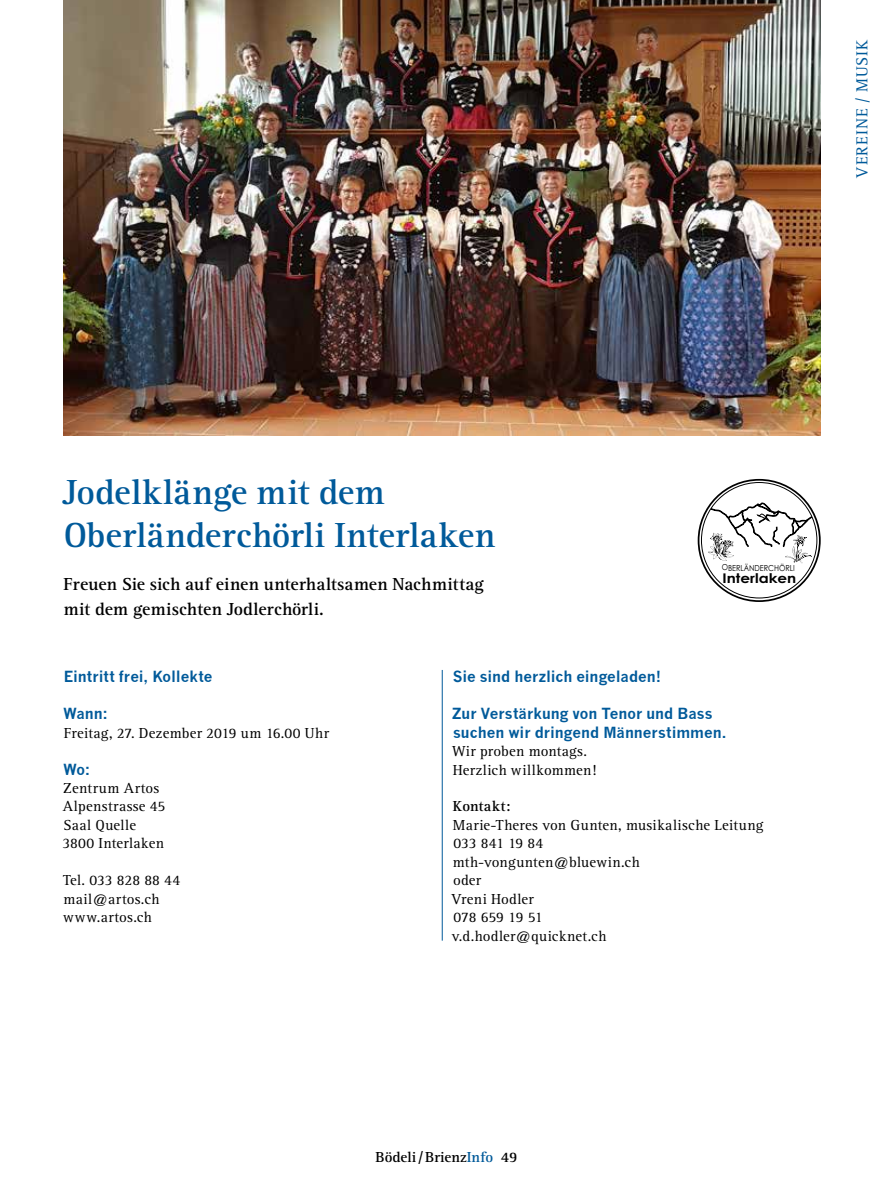
<style>
.page{position:relative;width:893px;height:1191px;background:#fff}
.page>*{position:absolute;margin:0;border:0;box-sizing:border-box;transform-origin:0 0}
.t1{font:700 36px/43px "Rotis Serif";color:#005a9a}
.t2{font:700 18px/24.6px "Rotis Serif";letter-spacing:.01em;color:#000}
.t3{font:16.5px "Rotis Serif";letter-spacing:.06em;color:#005a9a}
.t4{font:15px/18.5px "Rotis Serif";letter-spacing:.02em;color:#000}
.t5{font:700 15px/18.5px "News Gothic";color:#005a9a}
.t6{font:700 15px "Rotis Serif";color:#000}
.t7{font:700 13.35px "Century Gothic";color:#000;scale:1.14 1}
.t8{font:8.25px "Century Gothic";letter-spacing:-.015em;color:#000;scale:.87 1}
.s1{color:#005a9a}
</style>
<div class="page">
<hr style="left:442px;top:670px;width:1px;height:270px;background:#005a9a">
<div style="left:698px;top:479px;width:123px;height:123px;border:2px solid #000;border-radius:50%"></div>
<svg style="left:708px;top:502px;width:105px;height:61px"></svg>
<img style="left:64px;top:0;width:757px;height:435px">
<p class="t3" style="left:853px;top:178px;width:139px;rotate:-90deg">VEREINE / MUSIK</p>
<h1 class="t1" style="left:63px;top:471px;width:434px">Jodelklänge mit dem<br>Oberländerchörli Interlaken</h1>
<p class="t2" style="left:64px;top:572px;width:422px">Freuen Sie sich auf einen unterhaltsamen Nachmittag mit dem gemischten Jodlerchörli.</p>
<p class="t8" style="left:722px;top:562px;width:86px">OBERLÄNDERCHÖRLI</p>
<p class="t7" style="left:723px;top:568px;width:66px">Interlaken</p>
<p class="t5" style="left:64px;top:667px;width:150px">Eintritt frei, Kollekte</p>
<p class="t5" style="left:63px;top:704px;width:46px">Wann:</p>
<p class="t4" style="left:64px;top:724px;width:267px">Freitag, 27. Dezember 2019 um 16.00 Uhr</p>
<p class="t5" style="left:63px;top:759px;width:28px">Wo:</p>
<p class="t4" style="left:62px;top:779px;width:104px">Zentrum Artos<br>Alpenstrasse 45<br>Saal Quelle<br>3800 Interlaken</p>
<p class="t4" style="left:63px;top:871px;width:119px">Tel. 033 828 88 44 mail@artos.ch www.artos.ch</p>
<p class="t5" style="left:453px;top:667px;width:210px">Sie sind herzlich eingeladen!</p>
<p class="t5" style="left:452px;top:704px;width:276px">Zur Verstärkung von Tenor und Bass suchen wir dringend Männerstimmen.</p>
<p class="t4" style="left:452px;top:742px;width:146px">Wir proben montags.<br>Herzlich willkommen!</p>
<p class="t6" style="left:453px;top:797px;width:59px">Kontakt:</p>
<p class="t4" style="left:451px;top:816px;width:314px">Marie-Theres von Gunten, musikalische Leitung<br>033 841 19 84<br>mth-vongunten@bluewin.ch<br>oder<br>Vreni Hodler<br>078 659 19 51<br>v.d.hodler@quicknet.ch</p>
<p class="t6" style="left:375px;top:1148px;width:143px">Bödeli/Brienz<span class="s1">Info</span> 49</p>
</div>
